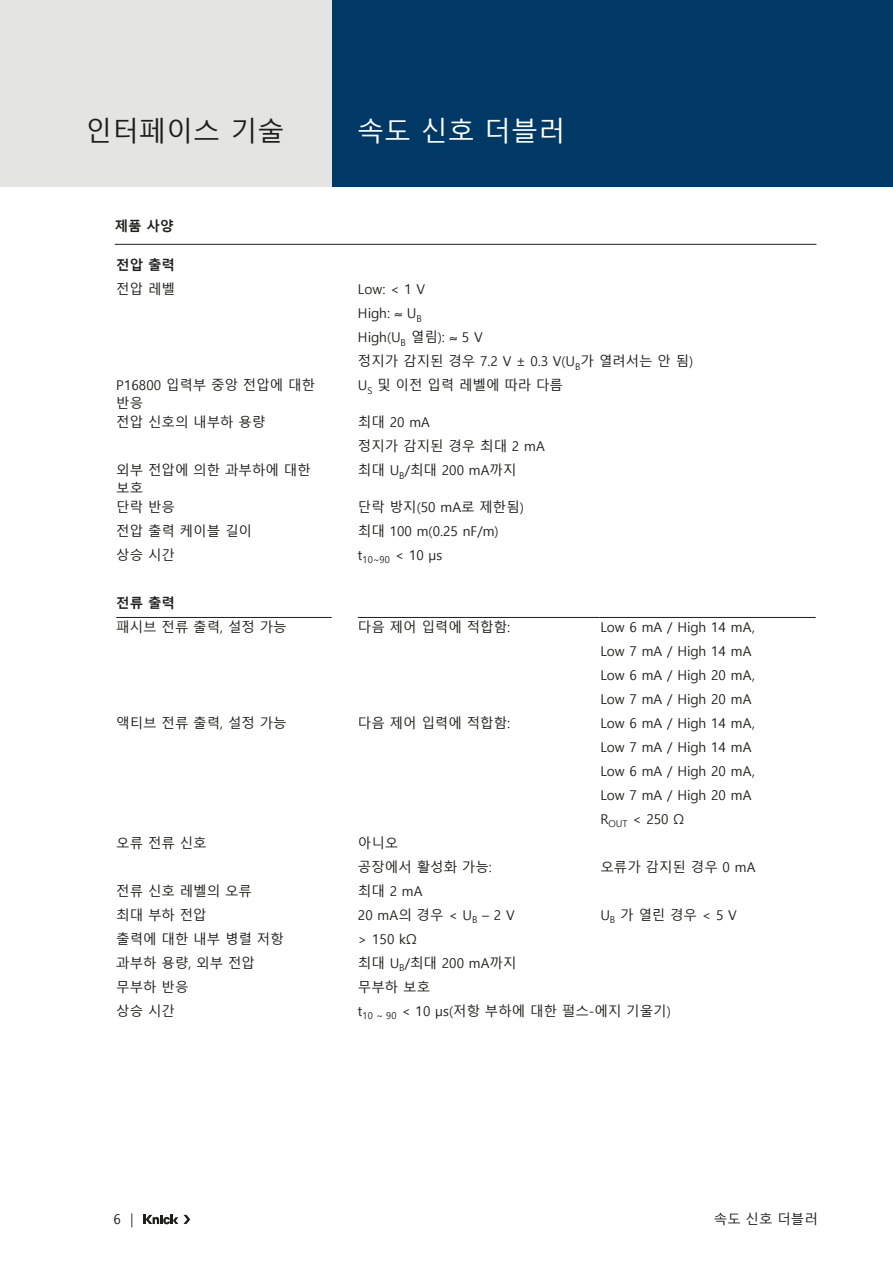
<style>
.page{position:relative;width:893px;height:1263px;background:#fff}
.page>*{position:absolute;margin:0;border:0;box-sizing:border-box;transform-origin:0 0}
.Headline_Produkt{font:27px "Malgun Gothic";color:#1d1d1b}
.Produktbereiche{font:27px "Malgun Gothic";color:#fff}
.Tabelle{font:13.5px/18px "Malgun Gothic";color:#1d1d1b}
.Zwischenüberschrift{font:700 13.5px "Malgun Gothic";color:#1d1d1b}
.Tabelle_Headline{font:700 13.5px "Malgun Gothic";color:#1d1d1b}
</style>
<div class="page">
<div style="left:332px;top:0;width:561px;height:187px;background:#003866"></div>
<svg style="left:143px;top:1215px;width:47px;height:9px"></svg>
<div style="left:0;top:0;width:332px;height:187px;background:#e4e4e3"></div>
<hr style="left:116px;top:617px;width:216px;height:1px;background:#1d1d1b">
<hr style="left:358px;top:617px;width:108px;height:1px;background:#1d1d1b">
<hr style="left:466px;top:617px;width:108px;height:1px;background:#1d1d1b">
<svg style="left:574px;top:617px;width:26px;height:1px"></svg>
<hr style="left:600px;top:617px;width:108px;height:1px;background:#1d1d1b">
<hr style="left:708px;top:617px;width:108px;height:1px;background:#1d1d1b">
<hr style="left:115px;top:244px;width:701px;height:1px;background:#1d1d1b">
<p class="Headline_Produkt" style="left:85px;top:116px;width:201px">인터페이스 기술</p>
<p class="Produktbereiche" style="left:357px;top:116px;width:210px">속도 신호 더블러</p>
<p class="Tabelle_Headline" style="left:115px;top:218px;width:60px">제품 사양</p>
<p class="Zwischenüberschrift" style="left:116px;top:257px;width:60px">전압 출력</p>
<p class="Tabelle" style="left:116px;top:281px;width:60px">전압 레벨</p>
<p class="Tabelle" style="left:358px;top:281px;width:69px">Low: &lt; 1 V</p>
<p class="Tabelle" style="left:358px;top:305px;width:65px">High: ≈ U<sub>B</sub></p>
<p class="Tabelle" style="left:358px;top:329px;width:126px">High(U<sub>B</sub> 열림): ≈ 5 V</p>
<p class="Tabelle" style="left:358px;top:353px;width:337px">정지가 감지된 경우 7.2 V ± 0.3 V(U<sub>B</sub>가 열려서는 안 됨)</p>
<p class="Tabelle" style="left:116px;top:377px;width:200px">P16800 입력부 중앙 전압에 대한 반응</p>
<p class="Tabelle" style="left:358px;top:377px;width:207px">U<sub>S</sub> 및 이전 입력 레벨에 따라 다름</p>
<p class="Tabelle" style="left:116px;top:414px;width:151px">전압 신호의 내부하 용량</p>
<p class="Tabelle" style="left:358px;top:414px;width:74px">최대 20 mA</p>
<p class="Tabelle" style="left:358px;top:438px;width:188px">정지가 감지된 경우 최대 2 mA</p>
<p class="Tabelle" style="left:116px;top:462px;width:196px">외부 전압에 의한 과부하에 대한 보호</p>
<p class="Tabelle" style="left:358px;top:462px;width:160px">최대 U<sub>B</sub>/최대 200 mA까지</p>
<p class="Tabelle" style="left:116px;top:498px;width:60px">단락 반응</p>
<p class="Tabelle" style="left:358px;top:498px;width:168px">단락 방지(50 mA로 제한됨)</p>
<p class="Tabelle" style="left:116px;top:522px;width:137px">전압 출력 케이블 길이</p>
<p class="Tabelle" style="left:358px;top:522px;width:142px">최대 100 m(0.25 nF/m)</p>
<p class="Tabelle" style="left:116px;top:546px;width:60px">상승 시간</p>
<p class="Tabelle" style="left:358px;top:546px;width:86px">t<sub>10~90</sub> &lt; 10 μs</p>
<p class="Zwischenüberschrift" style="left:116px;top:595px;width:60px">전류 출력</p>
<p class="Tabelle" style="left:116px;top:618px;width:172px">패시브 전류 출력, 설정 가능</p>
<p class="Tabelle" style="left:358px;top:618px;width:154px">다음 제어 입력에 적합함:</p>
<p class="Tabelle" style="left:600px;top:618px;width:156px">Low 6 mA / High 14 mA,</p>
<p class="Tabelle" style="left:600px;top:642px;width:153px">Low 7 mA / High 14 mA</p>
<p class="Tabelle" style="left:600px;top:666px;width:156px">Low 6 mA / High 20 mA,</p>
<p class="Tabelle" style="left:600px;top:690px;width:153px">Low 7 mA / High 20 mA</p>
<p class="Tabelle" style="left:116px;top:714px;width:172px">액티브 전류 출력, 설정 가능</p>
<p class="Tabelle" style="left:358px;top:714px;width:154px">다음 제어 입력에 적합함:</p>
<p class="Tabelle" style="left:600px;top:714px;width:156px">Low 6 mA / High 14 mA,</p>
<p class="Tabelle" style="left:600px;top:738px;width:153px">Low 7 mA / High 14 mA</p>
<p class="Tabelle" style="left:600px;top:762px;width:156px">Low 6 mA / High 20 mA,</p>
<p class="Tabelle" style="left:600px;top:786px;width:153px">Low 7 mA / High 20 mA</p>
<p class="Tabelle" style="left:600px;top:810px;width:85px">R<sub>OUT</sub> &lt; 250 Ω</p>
<p class="Tabelle" style="left:116px;top:834px;width:92px">오류 전류 신호</p>
<p class="Tabelle" style="left:358px;top:834px;width:42px">아니오</p>
<p class="Tabelle" style="left:358px;top:858px;width:135px">공장에서 활성화 가능:</p>
<p class="Tabelle" style="left:600px;top:858px;width:157px">오류가 감지된 경우 0 mA</p>
<p class="Tabelle" style="left:116px;top:882px;width:137px">전류 신호 레벨의 오류</p>
<p class="Tabelle" style="left:358px;top:882px;width:66px">최대 2 mA</p>
<p class="Tabelle" style="left:116px;top:906px;width:92px">최대 부하 전압</p>
<p class="Tabelle" style="left:358px;top:906px;width:158px">20 mA의 경우 &lt; U<sub>B</sub> – 2 V</p>
<p class="Tabelle" style="left:600px;top:906px;width:138px">U<sub>B</sub> 가 열린 경우 &lt; 5 V</p>
<p class="Tabelle" style="left:116px;top:930px;width:169px">출력에 대한 내부 병렬 저항</p>
<p class="Tabelle" style="left:358px;top:930px;width:60px">&gt; 150 kΩ</p>
<p class="Tabelle" style="left:116px;top:954px;width:140px">과부하 용량, 외부 전압</p>
<p class="Tabelle" style="left:358px;top:954px;width:160px">최대 U<sub>B</sub>/최대 200 mA까지</p>
<p class="Tabelle" style="left:116px;top:978px;width:74px">무부하 반응</p>
<p class="Tabelle" style="left:358px;top:978px;width:74px">무부하 보호</p>
<p class="Tabelle" style="left:116px;top:1002px;width:60px">상승 시간</p>
<p class="Tabelle" style="left:358px;top:1002px;width:314px">t<sub>10</sub> <sub>~</sub> <sub>90</sub> &lt; 10 μs(저항 부하에 대한 펄스-에지 기울기)</p>
<p class="Tabelle" style="left:113px;top:1211px;width:22px">6 |</p>
<p class="Tabelle" style="left:714px;top:1211px;width:106px">속도 신호 더블러</p>
</div>
